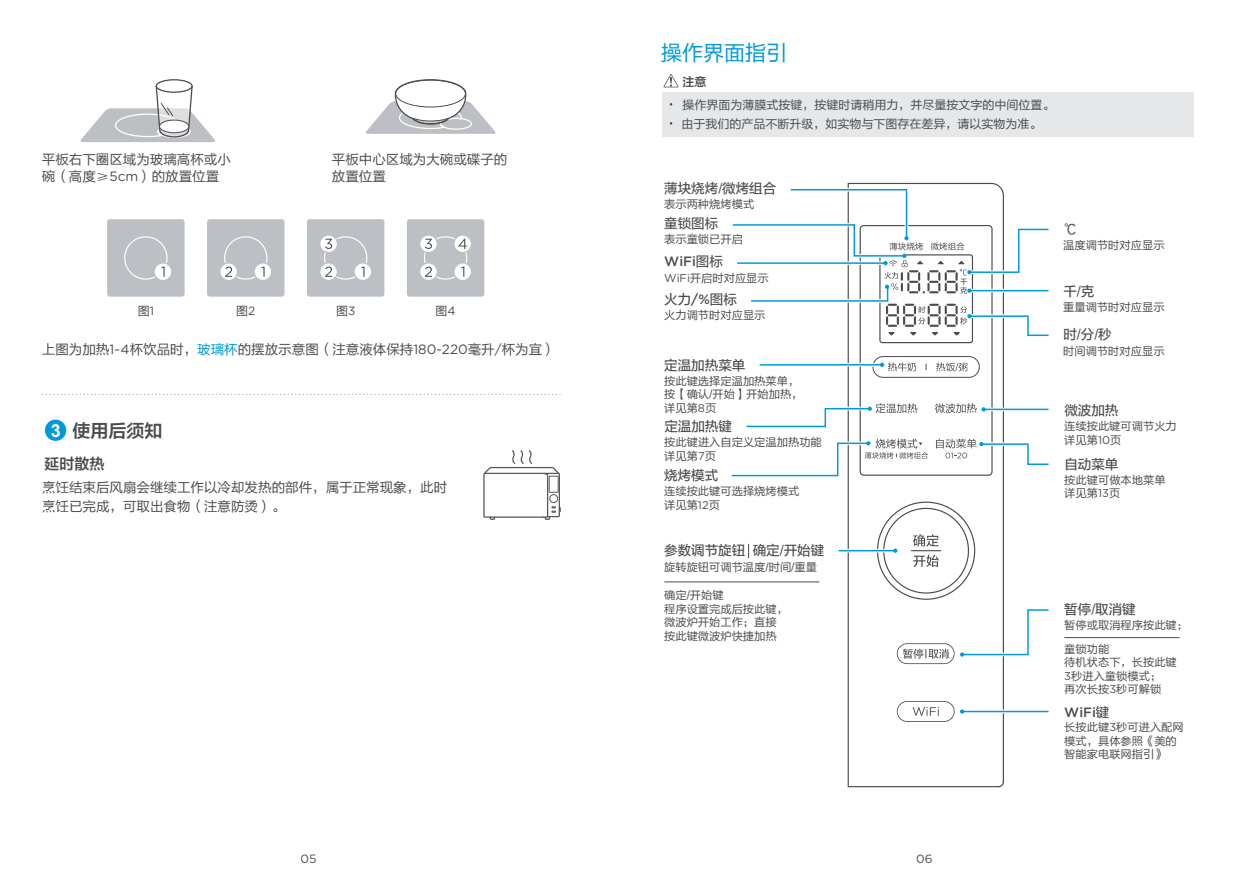
<style>
.page{position:relative;width:1234px;height:893px;background:#fff}
.page>*{position:absolute;margin:0;border:0;box-sizing:border-box;transform-origin:0 0}
.t1{font:21px "FZLTHK GBK1 0";color:#0099da}
.t2{font:18px "FZLTZCHK GBK1 0";color:#4b4c4d}
.t3{font:15px "FZLTZCHK GBK1 0";color:#4b4c4d}
.t4{font:13.5px/16.5px "FZLTHK GBK1 0";color:#4b4c4d}
.t5{font:13.5px "FZLTZHUNHK GBK1 0";color:#4b4c4d}
.t6{font:500 13.5px "Gotham";color:#4b4c4d}
.t7{font:12px/19px "FZLTHK GBK1 0";color:#4b4c4d}
.t8{font:12px "Gotham";color:#4b4c4d}
.t9{font:12px "FZLTZCHK GBK1 0";color:#4b4c4d}
.t10{font:11.25px/13.5px "FZLTHK GBK1 0";color:#4b4c4d}
.s1{font-family:"Gotham"}
.s2{color:#0099da}
.s3{font-family:"Arial";font-weight:700;color:#fff}
.s4{font-family:"FZLTZHUNHK GBK1 0";font-weight:400}
.s5{font-family:"Gotham";font-weight:500}
</style>
<div class="page">
<svg style="left:847px;top:182px;width:157px;height:606px"></svg>
<div style="left:879px;top:254px;width:93px;height:89px;border:1px solid #4b4c4d;border-radius:2px"></div>
<svg style="left:935px;top:362px;width:32px;height:9px"></svg>
<div style="left:872px;top:356px;width:107px;height:22px;border:1px solid #4b4c4d;border-radius:10px"></div>
<svg style="left:912px;top:534px;width:26px;height:13px"></svg>
<svg style="left:913px;top:555px;width:25px;height:12px"></svg>
<hr style="left:910px;top:550px;width:30px;height:1px;background:#4b4c4d">
<svg style="left:663px;top:74px;width:15px;height:13px"></svg>
<div style="left:661px;top:92px;width:532px;height:44px;background:#e6e7e9"></div>
<hr style="left:759px;top:363px;width:122px;height:4px;background:#fff">
<hr style="left:759px;top:364px;width:122px;height:2px;background:#0099da">
<svg style="left:879px;top:362px;width:37px;height:9px"></svg>
<hr style="left:838px;top:549px;width:56px;height:3px;background:#fff">
<hr style="left:838px;top:550px;width:56px;height:1px;background:#0099da">
<svg style="left:893px;top:549px;width:4px;height:4px"></svg>
<svg style="left:731px;top:439px;width:197px;height:38px"></svg>
<hr style="left:983px;top:408px;width:65px;height:3px;background:#fff">
<hr style="left:983px;top:409px;width:65px;height:1px;background:#0099da">
<svg style="left:934px;top:403px;width:51px;height:10px"></svg>
<hr style="left:961px;top:710px;width:87px;height:3px;background:#fff">
<hr style="left:961px;top:711px;width:87px;height:1px;background:#0099da">
<svg style="left:896px;top:701px;width:68px;height:21px"></svg>
<svg style="left:732px;top:186px;width:317px;height:151px"></svg>
<svg style="left:935px;top:439px;width:114px;height:27px"></svg>
<svg style="left:896px;top:608px;width:153px;height:56px"></svg>
<div style="left:45px;top:420px;width:21px;height:21px;background:#0099da;border-radius:50%"></div>
<svg style="left:483px;top:450px;width:77px;height:70px"></svg>
<svg style="left:42px;top:394px;width:518px;height:1px"></svg>
<div style="left:407px;top:219px;width:77px;height:78px;background:#bcbfc3;border-radius:3px"></div>
<div style="left:424px;top:236px;width:43px;height:44px;border:1px solid #fff;border-radius:50%"></div>
<div style="left:454px;top:263px;width:17px;height:17px;background:#fff;border-radius:50%"></div>
<div style="left:453px;top:262px;width:19px;height:19px;border:1px solid #bcbdc0;border-radius:50%"></div>
<svg style="left:419px;top:263px;width:18px;height:17px"></svg>
<div style="left:419px;top:262px;width:19px;height:19px;border:1px solid #bcbdc0;border-radius:50%"></div>
<svg style="left:419px;top:235px;width:18px;height:18px"></svg>
<div style="left:419px;top:234px;width:19px;height:19px;border:1px solid #bcbdc0;border-radius:50%"></div>
<svg style="left:454px;top:235px;width:17px;height:18px"></svg>
<div style="left:453px;top:234px;width:19px;height:19px;border:1px solid #bcbdc0;border-radius:50%"></div>
<svg style="left:461px;top:267px;width:3px;height:10px"></svg>
<svg style="left:425px;top:267px;width:7px;height:10px"></svg>
<svg style="left:425px;top:239px;width:7px;height:10px"></svg>
<svg style="left:458px;top:239px;width:9px;height:10px"></svg>
<div style="left:307px;top:219px;width:77px;height:78px;background:#bcbfc3;border-radius:3px"></div>
<div style="left:324px;top:236px;width:43px;height:44px;border:1px solid #fff;border-radius:50%"></div>
<svg style="left:354px;top:263px;width:17px;height:17px"></svg>
<div style="left:353px;top:262px;width:19px;height:19px;border:1px solid #bcbdc0;border-radius:50%"></div>
<div style="left:320px;top:263px;width:17px;height:17px;background:#fff;border-radius:50%"></div>
<div style="left:319px;top:262px;width:19px;height:19px;border:1px solid #bcbdc0;border-radius:50%"></div>
<svg style="left:320px;top:235px;width:17px;height:18px"></svg>
<div style="left:319px;top:234px;width:19px;height:19px;border:1px solid #bcbdc0;border-radius:50%"></div>
<svg style="left:361px;top:267px;width:3px;height:10px"></svg>
<svg style="left:325px;top:267px;width:7px;height:10px"></svg>
<svg style="left:325px;top:239px;width:7px;height:10px"></svg>
<div style="left:207px;top:219px;width:77px;height:78px;background:#bcbfc3;border-radius:3px"></div>
<div style="left:224px;top:236px;width:43px;height:44px;border:1px solid #fff;border-radius:50%"></div>
<svg style="left:254px;top:263px;width:18px;height:17px"></svg>
<div style="left:253px;top:262px;width:19px;height:19px;border:1px solid #bcbdc0;border-radius:50%"></div>
<div style="left:220px;top:263px;width:17px;height:17px;background:#fff;border-radius:50%"></div>
<div style="left:219px;top:262px;width:19px;height:19px;border:1px solid #bcbdc0;border-radius:50%"></div>
<svg style="left:261px;top:267px;width:3px;height:10px"></svg>
<svg style="left:225px;top:267px;width:7px;height:10px"></svg>
<div style="left:107px;top:219px;width:77px;height:78px;background:#bcbfc3;border-radius:3px"></div>
<div style="left:124px;top:236px;width:43px;height:44px;border:1px solid #fff;border-radius:50%"></div>
<div style="left:154px;top:263px;width:18px;height:17px;background:#fff;border-radius:50%"></div>
<div style="left:153px;top:262px;width:19px;height:19px;border:1px solid #bcbdc0;border-radius:50%"></div>
<svg style="left:161px;top:267px;width:4px;height:10px"></svg>
<svg style="left:80px;top:79px;width:135px;height:63px"></svg>
<div style="left:159px;top:120px;width:30px;height:13px;background:#fff;border-radius:50%"></div>
<div style="left:159px;top:120px;width:30px;height:13px;border:1px solid #4d4b4c;border-radius:50%"></div>
<svg style="left:365px;top:79px;width:131px;height:55px"></svg>
<hr style="left:1064px;top:637px;width:115px;height:1px;background:#4b4c4d">
<hr style="left:664px;top:582px;width:155px;height:1px;background:#4b4c4d">
<svg style="left:746px;top:403px;width:171px;height:25px"></svg>
<svg style="left:748px;top:544px;width:1px;height:14px"></svg>
<p class="t4" style="left:42px;top:151px;width:191px">平板右下圈区域为玻璃高杯或小碗（高度≥<span class="s1">5cm</span>）的放置位置</p>
<p class="t4" style="left:332px;top:151px;width:177px">平板中心区域为大碗或碟子的放置位置</p>
<p class="t7" style="left:138px;top:301px;width:18px">图<span class="s1">1</span></p>
<p class="t7" style="left:236px;top:301px;width:21px">图<span class="s1">2</span></p>
<p class="t7" style="left:336px;top:301px;width:21px">图<span class="s1">3</span></p>
<p class="t7" style="left:435px;top:301px;width:22px">图<span class="s1">4</span></p>
<p class="t4" style="left:42px;top:342px;width:515px">上图为加热<span class="s1">1~4</span>杯饮品时，<span class="s2">玻璃杯</span>的摆放示意图（注意液体保持<span class="s1">180-220</span>毫升<span class="s1">/</span>杯为宜）</p>
<h2 class="t2" style="left:51px;top:420px;width:113px"><span class="s3">3</span> 使用后须知</h2>
<h3 class="t3" style="left:45px;top:455px;width:61px">延时散热</h3>
<p class="t4" style="left:42px;top:478px;width:407px;line-height:19.2px">烹饪结束后风扇会继续工作以冷却发热的部件，属于正常现象，此时烹饪已完成，可取出食物（注意防烫）。</p>
<h1 class="t1" style="left:661px;top:41px;width:127px">操作界面指引</h1>
<p class="t7" style="left:681px;top:95px;width:374px">操作界面为薄膜式按键，按键时请稍用力，并尽量按文字的中间位置。由于我们的产品不断升级，如实物与下图存在差异，请以实物为准。</p>
<p class="t9" style="left:682px;top:75px;width:25px">注意</p>
<p class="t5" style="left:664px;top:181px;width:113px">薄块烧烤/微烤组合</p>
<p class="t10" style="left:664px;top:198px;width:91px">表示两种烧烤模式</p>
<p class="t5" style="left:664px;top:216px;width:55px">童锁图标</p>
<p class="t10" style="left:664px;top:233px;width:80px">表示童锁已开启</p>
<p class="t6" style="left:664px;top:253px;width:60px">WiFi<span class="s4">图标</span></p>
<p class="t10" style="left:664px;top:271px;width:106px"><span class="s1">WiFi</span>开启时对应显示</p>
<p class="t5" style="left:664px;top:292px;width:74px">火力<span class="s5">/%</span>图标</p>
<p class="t10" style="left:664px;top:309px;width:103px">火力调节时对应显示</p>
<p class="t5" style="left:664px;top:358px;width:82px">定温加热菜单</p>
<p class="t10" style="left:664px;top:374px;width:140px">按此键选择定温加热菜单，按【确认/开始】开始加热，详见第<span class="s1">8</span>页</p>
<p class="t5" style="left:664px;top:419px;width:69px">定温加热键</p>
<p class="t10" style="left:664px;top:436px;width:159px">按此键进入自定义定温加热功能详见第<span class="s1">7</span>页</p>
<p class="t5" style="left:664px;top:468px;width:55px">烧烤模式</p>
<p class="t10" style="left:664px;top:485px;width:136px">连续按此键可选择烧烤模式详见第<span class="s1">12</span>页</p>
<p class="t5" style="left:664px;top:543px;width:161px">参数调节旋钮 确定/开始键</p>
<p class="t10" style="left:664px;top:560px;width:154px">旋转旋钮可调节温度/时间/重量</p>
<p class="t10" style="left:664px;top:589px;width:125px">确定/开始键<br>程序设置完成后按此键，微波炉开始工作；直接按此键微波炉快捷加热</p>
<p class="t5" style="left:1063px;top:222px;width:15px">℃</p>
<p class="t10" style="left:1062px;top:239px;width:103px">温度调节时对应显示</p>
<p class="t5" style="left:1063px;top:284px;width:32px">千/克</p>
<p class="t10" style="left:1062px;top:301px;width:103px">重量调节时对应显示</p>
<p class="t5" style="left:1063px;top:327px;width:50px">时/分/秒</p>
<p class="t10" style="left:1062px;top:344px;width:103px">时间调节时对应显示</p>
<p class="t5" style="left:1064px;top:403px;width:55px">微波加热</p>
<p class="t10" style="left:1063px;top:420px;width:114px">连续按此键可调节火力详见第<span class="s1">10</span>页</p>
<p class="t5" style="left:1064px;top:457px;width:55px">自动菜单</p>
<p class="t10" style="left:1064px;top:474px;width:103px">按此键可做本地菜单详见第<span class="s1">13</span>页</p>
<p class="t5" style="left:1064px;top:602px;width:73px">暂停/取消键</p>
<p class="t10" style="left:1064px;top:613px;width:125px;line-height:24px">暂停或取消程序按此键；童锁功能</p>
<p class="t10" style="left:1064px;top:656px;width:114px">待机状态下，长按此键<br><span class="s1">3</span>秒进入童锁模式；<br>再次长按<span class="s1">3</span>秒可解锁</p>
<p class="t6" style="left:1064px;top:703px;width:47px">WiFi<span class="s4">键</span></p>
<p class="t10" style="left:1064px;top:721px;width:121px">长按此键<span class="s1">3</span>秒可进入配网模式，具体参照《美的智能家电联网指引》</p>
<p class="t8" style="left:300px;top:852px;width:17px">05</p>
<p class="t8" style="left:915px;top:852px;width:18px">06</p>
</div>
